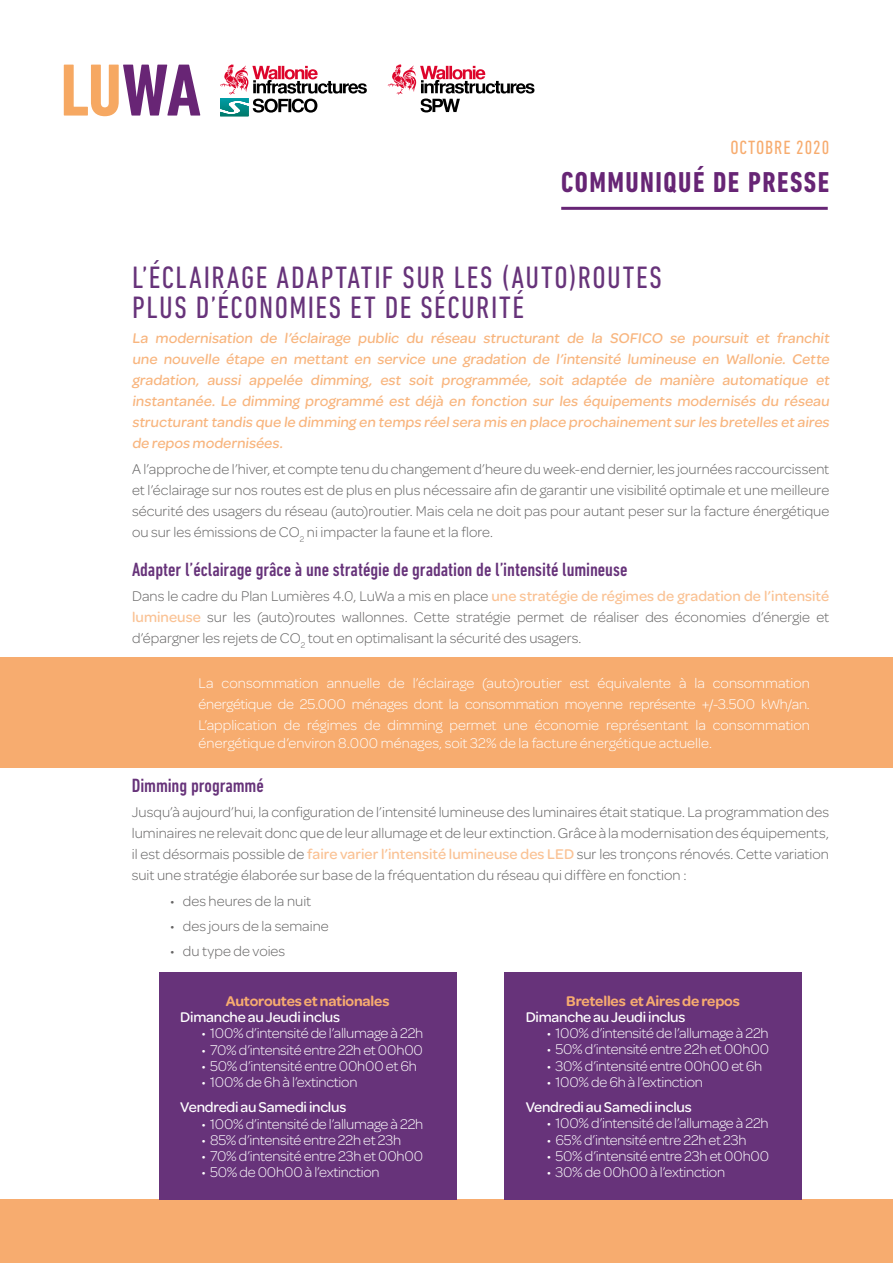
<style>
.page{position:relative;width:893px;height:1263px;background:#fff}
.page>*{position:absolute;margin:0;border:0;box-sizing:border-box;transform-origin:0 0}
.t1{font:condensed 31.5px/30px "DIN Next LT Pro";letter-spacing:.05em;color:#67337a}
.t2{font:700 condensed 29.25px "DIN Next LT Pro";letter-spacing:.05em;color:#672575}
.t3{font:500 condensed 19.5px "DIN Next LT Pro";color:#67337a}
.t4{font:condensed 19.5px "DIN Next LT Pro";letter-spacing:.05em;color:#f7ac6f}
.t5{font:300 15px/21px "Omnes";letter-spacing:.005em;color:#646363;text-align:justify}
.t6{font:300 15px/21px "Omnes";letter-spacing:-.015em;color:#fff;text-align:justify}
.t7{font:500 15px/21px "Omnes";color:#f8b57e;text-align:justify}
.t8{font:500 15px "Omnes";letter-spacing:-.015em;color:#fff}
.t9{font:300 15px "Omnes";letter-spacing:.005em;color:#fff}
.t10{font:600 15px "Omnes";letter-spacing:-.015em;color:#f7ac6f}
.s1{font-weight:500;color:#fac294}
</style>
<div class="page">
<div style="left:0;top:1199px;width:893px;height:64px;background:#f7ac6f"></div>
<svg style="left:64px;top:65px;width:136px;height:51px"></svg>
<hr style="left:561px;top:207px;width:267px;height:3px;background:#672575">
<svg style="left:220px;top:65px;width:147px;height:52px"></svg>
<svg style="left:388px;top:65px;width:146px;height:47px"></svg>
<div style="left:0;top:657px;width:893px;height:110px;background:#f7ac6f"></div>
<div style="left:159px;top:972px;width:298px;height:227px;background:#67337a"></div>
<div style="left:504px;top:972px;width:298px;height:227px;background:#67337a"></div>
<h3 class="t4" style="left:730px;top:137px;width:100px">OCTOBRE 2020</h3>
<h2 class="t2" style="left:561px;top:165px;width:269px">COMMUNIQUÉ DE PRESSE</h2>
<h1 class="t1" style="left:132px;top:262px;width:531px">L’ÉCLAIRAGE ADAPTATIF SUR LES (AUTO)ROUTES<br>PLUS D’ÉCONOMIES ET DE SÉCURITÉ</h1>
<p class="t7" style="left:132px;top:328px;width:701px">La modernisation de l’éclairage public du réseau structurant de la SOFICO se poursuit et franchit une nouvelle étape en mettant en service une gradation de l’intensité lumineuse en Wallonie. Cette gradation, aussi appelée dimming, est soit programmée, soit adaptée de manière automatique et instantanée. Le dimming programmé est déjà en fonction sur les équipements modernisés du réseau structurant tandis que le dimming en temps réelsera mis en place prochainement sur les bretelles et aires de repos modernisées.</p>
<p class="t5" style="left:132px;top:458px;width:699px">A l’approche de l’hiver, et compte tenu du changement d’heure du week-end dernier, les journées raccourcissent et l’éclairage sur nos routes est de plus en plus nécessaire afin de garantir une visibilité optimale et une meilleure sécurité des usagers du réseau (auto)routier. Mais cela ne doit pas pour autant peser sur la facture énergétique ou sur les émissions de CO<sub>2</sub> ni impacter la faune et la flore.</p>
<h3 class="t3" style="left:132px;top:558px;width:497px">Adapter l’éclairage grâce à une stratégie de gradation de l’intensité lumineuse</h3>
<p class="t5" style="left:132px;top:586px;width:699px">Dans le cadre du Plan Lumières 4.0, LuWa a mis en place <span class="s1">une stratégie de régimes de gradation de l’intensité lumineuse</span> sur les (auto)routes wallonnes. Cette stratégie permet de réaliser des économies d’énergie et d’épargner les rejets de CO<sub>2</sub> tout en optimalisant la sécurité des usagers.</p>
<p class="t6" style="left:199px;top:673px;width:613px">La consommation annuelle de l’éclairage (auto)routier est équivalente à la consommation énergétique de 25.000 ménages dont la consommation moyenne représente +/-3.500 kWh/an.<br>L’application de régimes de dimming permet une économie représentant la consommation</p>
<p class="t9" style="left:199px;top:735px;width:515px">énergétique d’environ 8.000 ménages, soit 32% de la facture énergétique actuelle.</p>
<h3 class="t3" style="left:132px;top:774px;width:134px">Dimming programmé</h3>
<p class="t5" style="left:132px;top:802px;width:699px">Jusqu’à aujourd’hui, la configuration de l’intensité lumineuse des luminaires était statique. La programmation des luminaires ne relevait donc que de leur allumage et de leur extinction. Grâce à la modernisation des équipements, il est désormais possible de <span class="s1">faire varier l’intensité lumineuse des LED</span> sur les tronçons rénovés. Cette variation suit une stratégie élaborée sur base de la fréquentation du réseau qui diffère en fonction :</p>
<p class="t5" style="left:170px;top:890px;width:143px">• des heures de la nuit</p>
<p class="t5" style="left:170px;top:915px;width:160px">• des jours de la semaine</p>
<p class="t5" style="left:170px;top:941px;width:117px">• du type de voies</p>
<p class="t10" style="left:226px;top:992px;width:165px">Autoroutes et nationales</p>
<p class="t8" style="left:180px;top:1009px;width:161px">Dimanche au Jeudi inclus</p>
<p class="t6" style="left:202px;top:1023px;width:223px">• 100% d’intensité de l’allumage à 22h</p>
<p class="t6" style="left:202px;top:1039px;width:223px">• 70% d’intensité entre 22h et 00h00</p>
<p class="t6" style="left:202px;top:1055px;width:217px">• 50% d’intensité entre 00h00 et 6h</p>
<p class="t6" style="left:202px;top:1071px;width:157px">• 100% de 6h à l’extinction</p>
<p class="t8" style="left:180px;top:1099px;width:168px">Vendredi au Samedi inclus</p>
<p class="t6" style="left:202px;top:1113px;width:223px">• 100% d’intensité de l’allumage à 22h</p>
<p class="t6" style="left:202px;top:1129px;width:201px">• 85% d’intensité entre 22h et 23h</p>
<p class="t6" style="left:202px;top:1145px;width:223px">• 70% d’intensité entre 23h et 00h00</p>
<p class="t6" style="left:202px;top:1162px;width:180px">• 50% de 00h00 à l’extinction</p>
<p class="t10" style="left:566px;top:992px;width:175px">Bretelles et Aires de repos</p>
<p class="t8" style="left:526px;top:1008px;width:161px">Dimanche au Jeudi inclus</p>
<p class="t6" style="left:547px;top:1023px;width:223px">• 100% d’intensité de l’allumage à 22h</p>
<p class="t6" style="left:547px;top:1039px;width:224px">• 50% d’intensité entre 22h et 00h00</p>
<p class="t6" style="left:547px;top:1055px;width:217px">• 30% d’intensité entre 00h00 et 6h</p>
<p class="t6" style="left:547px;top:1071px;width:157px">• 100% de 6h à l’extinction</p>
<p class="t8" style="left:526px;top:1099px;width:168px">Vendredi au Samedi inclus</p>
<p class="t6" style="left:547px;top:1113px;width:223px">• 100% d’intensité de l’allumage à 22h</p>
<p class="t6" style="left:547px;top:1129px;width:201px">• 65% d’intensité entre 22h et 23h</p>
<p class="t6" style="left:547px;top:1145px;width:224px">• 50% d’intensité entre 23h et 00h00</p>
<p class="t6" style="left:547px;top:1162px;width:180px">• 30% de 00h00 à l’extinction</p>
</div>
